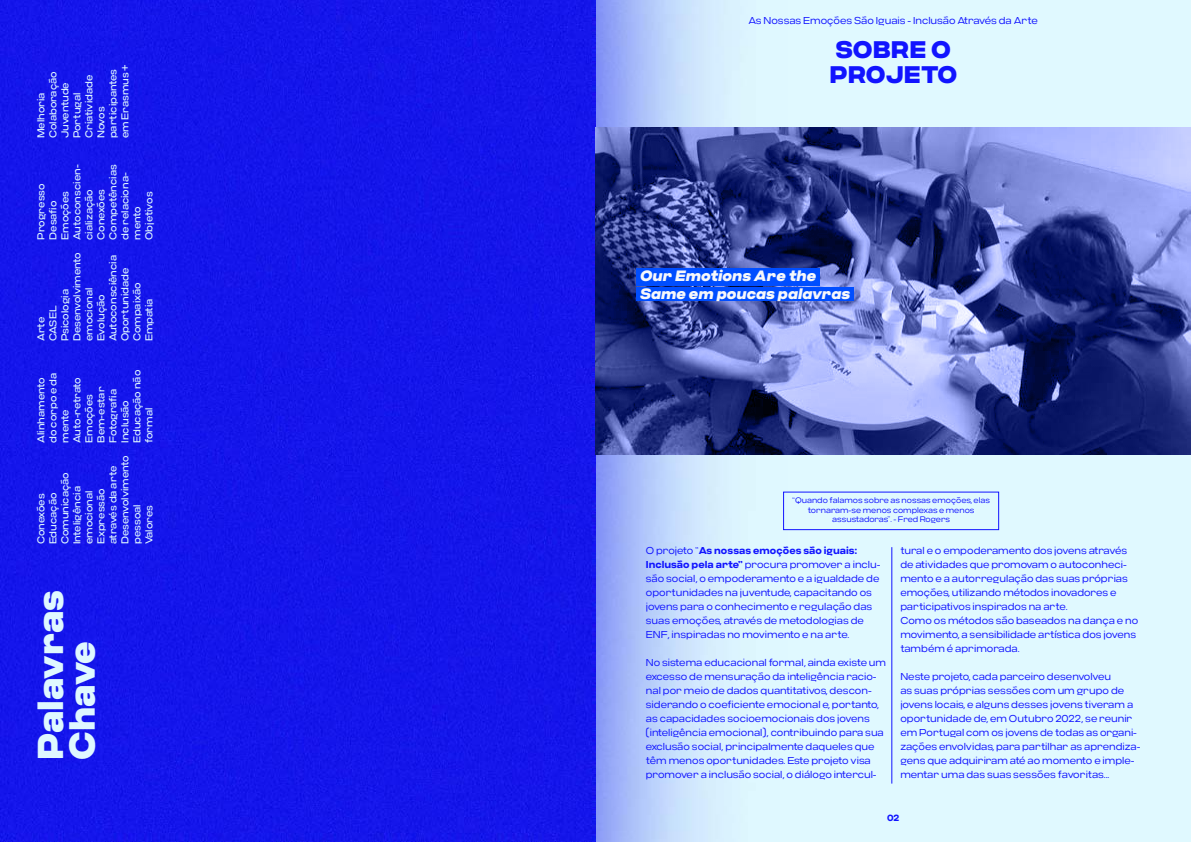
<style>
.page{position:relative;width:1191px;height:842px;background:#fff}
.page>*{position:absolute;margin:0;border:0;box-sizing:border-box;transform-origin:0 0}
.t1{font:36px/31.9px "Criteria CF Super";color:#dff8ff}
.t2{font:24px/25px "Criteria CF Super";color:#1114ff}
.t3{font:italic 15px/18px "Criteria CF Super";color:#f7f8fa}
.t4{font:300 10px/14px "Criteria CF";color:#1114ff}
.t5{font:10px/12px "Criteria CF";color:#dff8ff}
.t6{font:700 9px "Criteria CF";color:#1114ff}
.t7{font:300 8px/9.6px "Criteria CF";color:#1114ff;text-align:center}
.s1{font-weight:700}
</style>
<div class="page">
<img style="left:595px;top:0;width:596px;height:842px">
<div style="left:0;top:0;width:595px;height:842px;background:#1415eb"></div>
<div style="left:783px;top:492px;width:216px;height:38px;border:1px solid #1114ff"></div>
<hr style="left:891px;top:547px;width:1px;height:236px;background:#1114ff">
<svg style="left:595px;top:127px;width:596px;height:328px;background:#4e5aa4"></svg>
<div style="left:636px;top:268px;width:184px;height:18px;background:#004eff"></div>
<div style="left:636px;top:288px;width:217px;height:13px;background:#004eff"></div>
<p class="t5" style="left:35px;top:138px;width:76px;rotate:-90deg">Melhoria<br>Colaboração<br>Juventude<br>Portugal<br>Criatividade<br>Novos participantes em Erasmus +</p>
<p class="t5" style="left:35px;top:240px;width:77px;rotate:-90deg">Progresso<br>Desafio<br>Emoções<br>Autoconscien&shy;cialização<br>Conexões<br>Competências de relaciona&shy;mento<br>Objetivos</p>
<p class="t5" style="left:35px;top:341px;width:91px;rotate:-90deg">Arte<br>CASEL<br>Psicologia<br>Desenvolvimento emocional<br>Evolução<br>Autoconsciência<br>Oportunidade<br>Compaixão<br>Empatia</p>
<p class="t5" style="left:35px;top:443px;width:74px;rotate:-90deg">Alinhamento do corpo e da mente<br>Auto-retrato<br>Emoções<br>Bem-estar<br>Fotografia<br>Inclusão<br>Educação não formal</p>
<p class="t5" style="left:35px;top:544px;width:91px;rotate:-90deg">Conexões<br>Educação<br>Comunicação<br>Inteligência emocional<br>Expressão através da arte<br>Desenvolvimento pessoal<br>Valores</p>
<h1 class="t1" style="left:36px;top:760px;width:171px;rotate:-90deg">Palavras<br>Chave</h1>
<p class="t4" style="left:748px;top:14px;width:291px">As Nossas Emoções São Iguais - Inclusão Através da Arte</p>
<h2 class="t2" style="left:829px;top:38px;width:129px">SOBRE O<br>PROJETO</h2>
<h3 class="t3" style="left:640px;top:268px;width:211px">Our Emotions Are the<br>Same em poucas palavras</h3>
<p class="t7" style="left:792px;top:496px;width:199px">“Quando falamos sobre as nossas emoções, elas tornaram-se menos complexas e menos assustadoras”. - Fred Rogers</p>
<p class="t4" style="left:646px;top:544px;width:236px">O projeto “<span class="s1">As nossas emoções são iguais:<br>Inclusão pela arte”</span> procura promover a inclu&shy;são social, o empoderamento e a igualdade de oportunidades na juventude, capacitando os jovens para o conhecimento e regulação das suas emoções, através de metodologias de ENF, inspiradas no movimento e na arte.</p>
<p class="t4" style="left:646px;top:656px;width:242px">No sistema educacional formal, ainda existe um excesso de mensuração da inteligência racio&shy;nal por meio de dados quantitativos, descon&shy;siderando o coeficiente emocional e, portanto, as capacidades socioemocionais dos jovens (inteligência emocional), contribuindo para sua exclusão social, principalmente daqueles que têm menos oportunidades. Este projeto visa promover a inclusão social, o diálogo intercul-</p>
<p class="t4" style="left:900px;top:544px;width:239px">tural e o empoderamento dos jovens através de atividades que promovam o autoconheci&shy;mento e a autorregulação das suas próprias emoções, utilizando métodos inovadores e participativos inspirados na arte.<br>Como os métodos são baseados na dança e no movimento, a sensibilidade artística dos jovens também é aprimorada.</p>
<p class="t4" style="left:900px;top:670px;width:242px">Neste projeto, cada parceiro desenvolveu<br>as suas próprias sessões com um grupo de jovens locais, e alguns desses jovens tiveram a oportunidade de, em Outubro 2022, se reunir em Portugal com os jovens de todas as organi&shy;zações envolvidas, para partilhar as aprendiza&shy;gens que adquiriram até ao momento e imple&shy;mentar uma das suas sessões favoritas...</p>
<p class="t6" style="left:887px;top:812px;width:14px">02</p>
</div>
